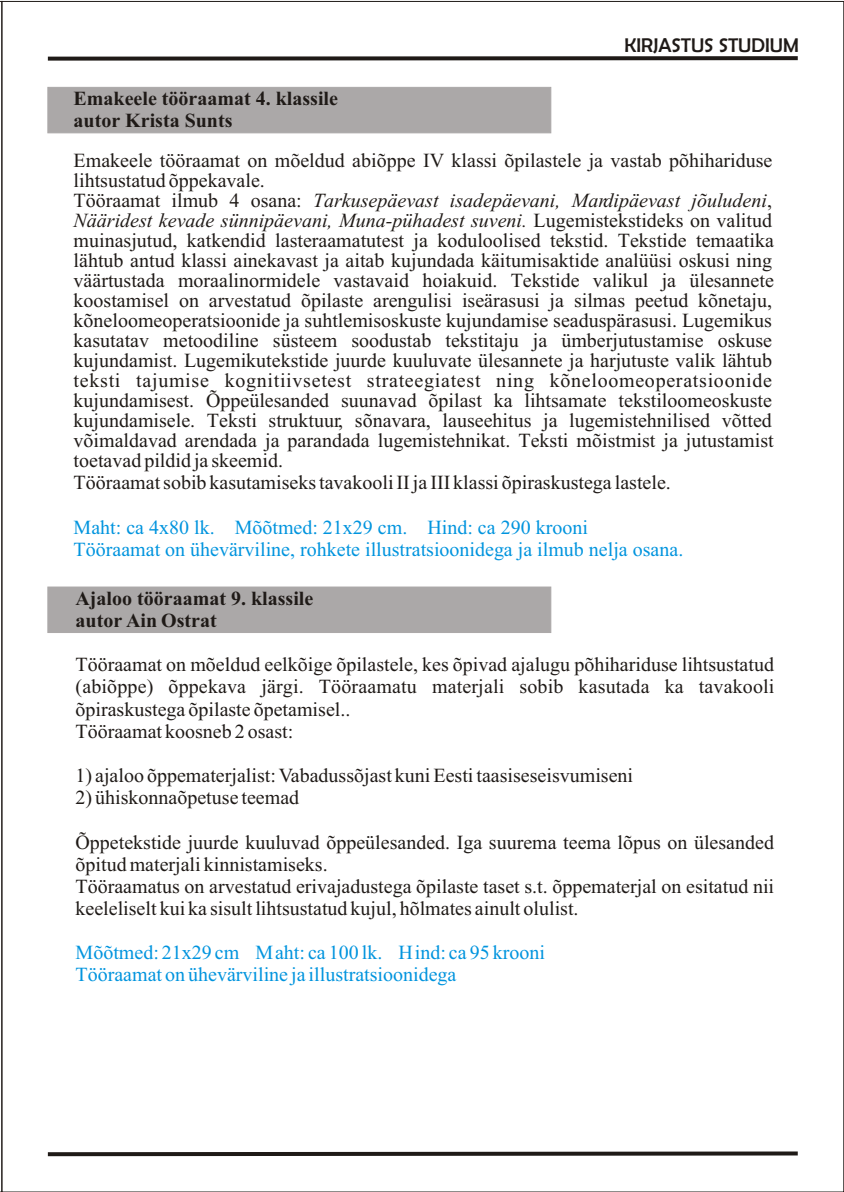
<style>
.page{position:relative;width:844px;height:1192px;background:#fff}
.page>*{position:absolute;margin:0;border:0;box-sizing:border-box;transform-origin:0 0}
.t1{font:20px/20px "Times New Roman";color:#1f1a17}
.t2{font:20px/22.2px "Times New Roman";color:#0094de}
.t3{font:700 20px/22.2px "Times New Roman";color:#1f1a17}
.t4{font:20px "Berlin Sans FB";color:#1f1a17}
.s1{font-style:italic}
</style>
<div class="page">
<div style="left:48px;top:87px;width:503px;height:46px;background:#aba8a8"></div>
<div style="left:48px;top:587px;width:503px;height:46px;background:#aba8a8"></div>
<svg style="left:0;top:1px;width:2px;height:1191px"></svg>
<div style="left:48px;top:56px;width:750px;height:5px;background:#1f1a17"></div>
<svg style="left:47px;top:1151px;width:751px;height:6px"></svg>
<p class="t4" style="left:624px;top:34px;width:176px">KIRJASTUS STUDIUM</p>
<p class="t3" style="left:74px;top:89px;width:266px">Emakeele tööraamat 4. klassile autor Krista Sunts</p>
<p class="t1" style="left:74px;top:153px;width:702px">Emakeele tööraamat on mõeldud abiõppe IV klassi õpilastele ja vastab põhihariduse lihtsustatud õppekavale.<br>Tööraamat ilmub 4 osana: <span class="s1">Tarkusepäevast isadepäevani, Mardipäevast jõuludeni</span>, <span class="s1">Nääridest kevade sünnipäevani, Muna-pühadest suveni.</span> Lugemistekstideks on valitud muinasjutud, katkendid lasteraamatutest ja koduloolised tekstid. Tekstide temaatika lähtub antud klassi ainekavast ja aitab kujundada käitumisaktide analüüsi oskusi ning väärtustada moraalinormidele vastavaid hoiakuid. Tekstide valikul ja ülesannete koostamisel on arvestatud õpilaste arengulisi iseärasusi ja silmas peetud kõnetaju, kõneloomeoperatsioonide ja suhtlemisoskuste kujundamise seaduspärasusi. Lugemikus kasutatav metoodiline süsteem soodustab tekstitaju ja ümberjutustamise oskuse kujundamist. Lugemikutekstide juurde kuuluvate ülesannete ja harjutuste valik lähtub teksti tajumise kognitiivsetest strateegiatest ning kõneloomeoperatsioonide kujundamisest. Õppeülesanded suunavad õpilast ka lihtsamate tekstiloomeoskuste kujundamisele. Teksti struktuur, sõnavara, lauseehitus ja lugemistehnilised võtted võimaldavad arendada ja parandada lugemistehnikat. Teksti mõistmist ja jutustamist toetavad pildid ja skeemid.</p>
<p class="t1" style="left:74px;top:475px;width:599px">Tööraamat sobib kasutamiseks tavakooli II ja III klassi õpiraskustega lastele.</p>
<p class="t2" style="left:74px;top:518px;width:611px">Maht: ca 4x80 lk. Mõõtmed: 21x29 cm. Hind: ca 290 krooni<br>Tööraamat on ühevärviline, rohkete illustratsioonidega ja ilmub nelja osana.</p>
<p class="t3" style="left:76px;top:589px;width:239px">Ajaloo tööraamat 9. klassile autor Ain Ostrat</p>
<p class="t1" style="left:76px;top:655px;width:700px;line-height:22.2px">Tööraamat on mõeldud eelkõige õpilastele, kes õpivad ajalugu põhihariduse lihtsustatud (abiõppe) õppekava järgi. Tööraamatu materjali sobib kasutada ka tavakooli õpiraskustega õpilaste õpetamisel..<br>Tööraamat koosneb 2 osast:</p>
<p class="t1" style="left:76px;top:767px;width:559px">1) ajaloo õppematerjalist: Vabadussõjast kuni Eesti taasiseseisvumiseni</p>
<p class="t1" style="left:76px;top:789px;width:225px">2) ühiskonnaõpetuse teemad</p>
<p class="t1" style="left:76px;top:833px;width:700px;line-height:22.2px">Õppetekstide juurde kuuluvad õppeülesanded. Iga suurema teema lõpus on ülesanded õpitud materjali kinnistamiseks.<br>Tööraamatus on arvestatud erivajadustega õpilaste taset s.t. õppematerjal on esitatud nii keeleliselt kui ka sisult lihtsustatud kujul, hõlmates ainult olulist.</p>
<p class="t2" style="left:76px;top:943px;width:471px">Mõõtmed: 21x29 cm Maht: ca 100 lk. Hind: ca 95 krooni<br>Tööraamat on ühevärviline ja illustratsioonidega</p>
</div>
